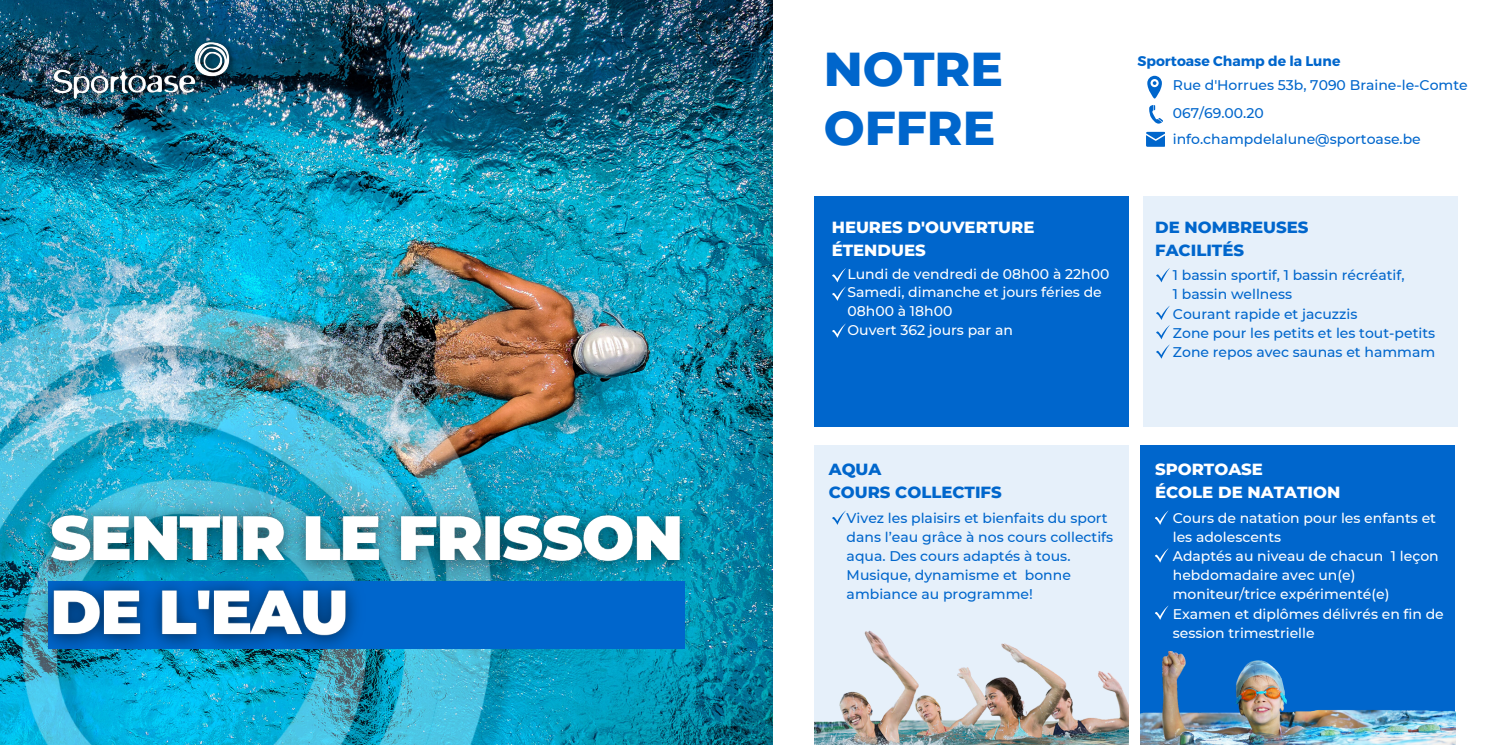
<style>
.page{position:relative;width:1488px;height:745px;background:#fff}
.page>*{position:absolute;margin:0;border:0;box-sizing:border-box;transform-origin:0 0}
.t1{font:800 48.5px "Montserrat";color:#06c}
.t2{font:800 16.5px "Montserrat";color:#fff}
.t3{font:800 16.5px "Montserrat";color:#06c}
.t4{font:500 14px/19.2px "Montserrat";color:#06c}
.t5{font:500 14px/19.2px "Montserrat";color:#fff}
.t6{font:700 14px "Montserrat";color:#06c}
</style>
<div class="page">
<img style="left:0;top:0;width:772px;height:744px">
<img style="left:0;top:305px;width:519px;height:439px">
<img style="left:51px;top:35px;width:189px;height:71px">
<div style="left:814px;top:196px;width:314px;height:231px;background:#06c"></div>
<div style="left:1142px;top:196px;width:315px;height:231px;background:#e6f0fa"></div>
<div style="left:814px;top:445px;width:314px;height:299px;background:#e6f0fa"></div>
<div style="left:1140px;top:445px;width:315px;height:299px;background:#06c"></div>
<img style="left:25px;top:490px;width:681px;height:174px">
<img style="left:814px;top:630px;width:314px;height:114px">
<img style="left:1140px;top:651px;width:315px;height:93px">
<svg style="left:1147px;top:76px;width:14px;height:22px"></svg>
<svg style="left:1149px;top:105px;width:13px;height:19px"></svg>
<svg style="left:1146px;top:132px;width:18px;height:15px"></svg>
<svg style="left:832px;top:268px;width:14px;height:32px"></svg>
<svg style="left:832px;top:323px;width:14px;height:14px"></svg>
<svg style="left:1156px;top:268px;width:14px;height:14px"></svg>
<svg style="left:1156px;top:306px;width:14px;height:52px"></svg>
<svg style="left:832px;top:510px;width:14px;height:14px"></svg>
<svg style="left:1155px;top:510px;width:14px;height:14px"></svg>
<svg style="left:1155px;top:548px;width:14px;height:14px"></svg>
<svg style="left:1155px;top:605px;width:14px;height:14px"></svg>
<p class="t1" style="left:823px;top:39px;width:181px">NOTRE</p>
<p class="t1" style="left:823px;top:98px;width:173px">OFFRE</p>
<p class="t6" style="left:1137px;top:52px;width:204px">Sportoase Champ de la Lune</p>
<p class="t4" style="left:1172px;top:76px;width:296px">Rue d'Horrues 53b, 7090 Braine-le-Comte</p>
<p class="t4" style="left:1172px;top:103px;width:92px">067/69.00.20</p>
<p class="t4" style="left:1172px;top:129px;width:249px">info.champdelalune@sportoase.be</p>
<p class="t2" style="left:831px;top:217px;width:204px">HEURES D'OUVERTURE</p>
<p class="t2" style="left:831px;top:239px;width:95px">ÉTENDUES</p>
<p class="t5" style="left:847px;top:264px;width:263px">Lundi de vendredi de 08h00 à 22h00<br>Samedi, dimanche et jours féries de<br>08h00 à 18h00</p>
<p class="t5" style="left:847px;top:320px;width:167px">Ouvert 362 jours par an</p>
<p class="t3" style="left:1155px;top:217px;width:155px">DE NOMBREUSES</p>
<p class="t3" style="left:1155px;top:239px;width:90px">FACILITÉS</p>
<p class="t4" style="left:1173px;top:265px;width:233px">1 bassin sportif, 1 bassin récréatif,</p>
<p class="t4" style="left:1173px;top:284px;width:121px">1 bassin wellness</p>
<p class="t4" style="left:1173px;top:304px;width:186px">Courant rapide et jacuzzis</p>
<p class="t4" style="left:1173px;top:323px;width:264px">Zone pour les petits et les tout-petits</p>
<p class="t4" style="left:1173px;top:342px;width:264px">Zone repos avec saunas et hammam</p>
<p class="t3" style="left:828px;top:459px;width:54px">AQUA</p>
<p class="t3" style="left:828px;top:482px;width:175px">COURS COLLECTIFS</p>
<p class="t4" style="left:846px;top:508px;width:262px">Vivez les plaisirs et bienfaits du sport</p>
<p class="t4" style="left:846px;top:527px;width:268px">dans l’eau grâce à nos cours collectifs</p>
<p class="t4" style="left:846px;top:546px;width:226px">aqua. Des cours adaptés à tous.<br>Musique, dynamisme et bonne</p>
<p class="t4" style="left:846px;top:584px;width:188px">ambiance au programme!</p>
<p class="t2" style="left:1155px;top:459px;width:109px">SPORTOASE</p>
<p class="t2" style="left:1155px;top:482px;width:187px">ÉCOLE DE NATATION</p>
<p class="t5" style="left:1172px;top:508px;width:265px">Cours de natation pour les enfants et les adolescents</p>
<p class="t5" style="left:1172px;top:546px;width:267px">Adaptés au niveau de chacun 1 leçon hebdomadaire avec un(e) moniteur/trice expérimenté(e)</p>
<p class="t5" style="left:1172px;top:603px;width:272px">Examen et diplômes délivrés en fin de session trimestrielle</p>
</div>
